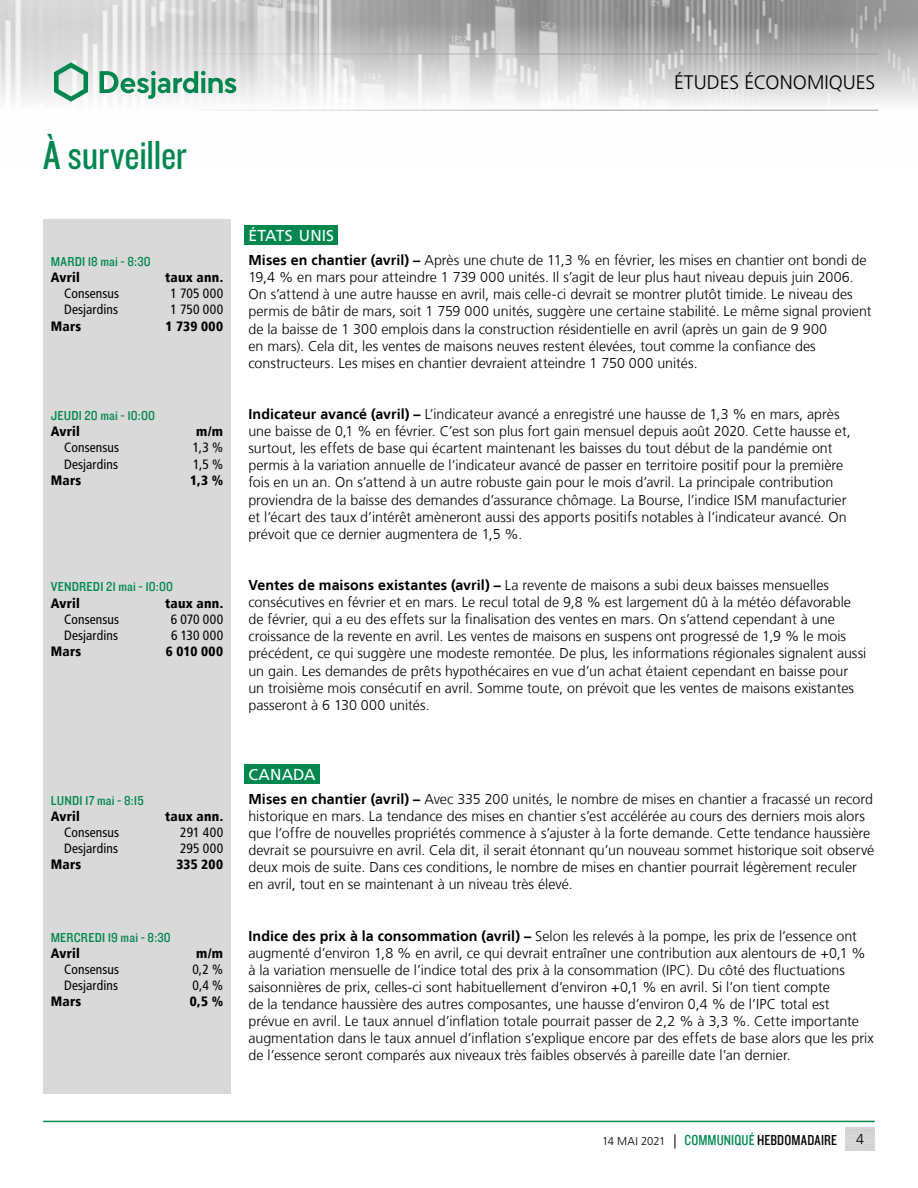
<style>
.page{position:relative;width:918px;height:1188px;background:#fff}
.page>*{position:absolute;margin:0;border:0;box-sizing:border-box;transform-origin:0 0}
.t1{font:42px "Knockout 29 Junior Ltweight";letter-spacing:-.005em;color:#00874e}
.t2{font:300 19.5px "Frutiger LT";color:#000}
.t3{font:15.75px "Frutiger LT";letter-spacing:.01em;color:#fff}
.t4{font:15px "Knockout 29 Junior Ltweight";letter-spacing:.005em;color:#000}
.t5{font:300 14.25px/17.1px "Frutiger LT";color:#000}
.t6{font:condensed 13.5px "Frutiger LT";letter-spacing:.01em;color:#000}
.t7{font:900 condensed 13.5px "Frutiger LT";letter-spacing:.025em;color:#000}
.t8{font:13.5px "Knockout 30 Junior Welterwt";letter-spacing:.015em;color:#00874e}
.s1{font-weight:700}
.s2{font-family:"Frutiger LT";font-weight:300;font-size:11.25px}
.s3{font-family:"Frutiger LT";font-weight:300;font-size:14.25px}
.s4{color:#00874e}
</style>
<div class="page">
<img style="left:0;top:0;width:918px;height:110px">
<hr style="left:0;top:54px;width:878px;height:1px;background:#9d9d9c">
<hr style="left:0;top:110px;width:878px;height:1px;background:#9d9d9c">
<svg style="left:54px;top:62px;width:34px;height:40px"></svg>
<svg style="left:100px;top:71px;width:136px;height:28px"></svg>
<hr style="left:43px;top:1121px;width:832px;height:1px;background:#00874e">
<div style="left:43px;top:219px;width:188px;height:875px;background:#d9d9d9"></div>
<div style="left:244px;top:225px;width:94px;height:20px;background:#00874e"></div>
<div style="left:244px;top:764px;width:76px;height:20px;background:#00874e"></div>
<h1 class="t1" style="left:43px;top:128px;width:145px">À surveiller</h1>
<p class="t8" style="left:51px;top:252px;width:102px">MARDI 18 mai - 8:30</p>
<p class="t7" style="left:51px;top:269px;width:31px">Avril</p>
<p class="t7" style="left:165px;top:269px;width:60px">taux ann.</p>
<p class="t6" style="left:64px;top:286px;width:57px">Consensus</p>
<p class="t6" style="left:170px;top:286px;width:54px">1 705 000</p>
<p class="t6" style="left:64px;top:302px;width:55px">Desjardins</p>
<p class="t6" style="left:170px;top:302px;width:54px">1 750 000</p>
<p class="t7" style="left:51px;top:318px;width:32px">Mars</p>
<p class="t7" style="left:166px;top:318px;width:59px">1 739 000</p>
<p class="t8" style="left:51px;top:406px;width:106px">JEUDI 20 mai - 10:00</p>
<p class="t7" style="left:51px;top:423px;width:31px">Avril</p>
<p class="t7" style="left:196px;top:423px;width:28px">m/m</p>
<p class="t6" style="left:64px;top:440px;width:57px">Consensus</p>
<p class="t6" style="left:193px;top:440px;width:32px">1,3 %</p>
<p class="t6" style="left:64px;top:456px;width:55px">Desjardins</p>
<p class="t6" style="left:193px;top:456px;width:32px">1,5 %</p>
<p class="t7" style="left:51px;top:472px;width:32px">Mars</p>
<p class="t7" style="left:190px;top:472px;width:34px">1,3 %</p>
<p class="t8" style="left:51px;top:578px;width:124px">VENDREDI 21 mai - 10:00</p>
<p class="t7" style="left:51px;top:595px;width:31px">Avril</p>
<p class="t7" style="left:165px;top:595px;width:60px">taux ann.</p>
<p class="t6" style="left:64px;top:611px;width:57px">Consensus</p>
<p class="t6" style="left:171px;top:611px;width:54px">6 070 000</p>
<p class="t6" style="left:64px;top:628px;width:55px">Desjardins</p>
<p class="t6" style="left:171px;top:628px;width:54px">6 130 000</p>
<p class="t7" style="left:51px;top:643px;width:32px">Mars</p>
<p class="t7" style="left:166px;top:643px;width:59px">6 010 000</p>
<p class="t8" style="left:51px;top:791px;width:94px">LUNDI 17 mai - 8:15</p>
<p class="t7" style="left:51px;top:808px;width:31px">Avril</p>
<p class="t7" style="left:165px;top:808px;width:60px">taux ann.</p>
<p class="t6" style="left:64px;top:824px;width:57px">Consensus</p>
<p class="t6" style="left:180px;top:824px;width:44px">291 400</p>
<p class="t6" style="left:64px;top:841px;width:55px">Desjardins</p>
<p class="t6" style="left:180px;top:841px;width:45px">295 000</p>
<p class="t7" style="left:51px;top:857px;width:32px">Mars</p>
<p class="t7" style="left:176px;top:857px;width:48px">335 200</p>
<p class="t8" style="left:51px;top:928px;width:122px">MERCREDI 19 mai - 8:30</p>
<p class="t7" style="left:51px;top:945px;width:31px">Avril</p>
<p class="t7" style="left:196px;top:945px;width:28px">m/m</p>
<p class="t6" style="left:64px;top:961px;width:57px">Consensus</p>
<p class="t6" style="left:192px;top:961px;width:32px">0,2 %</p>
<p class="t6" style="left:64px;top:978px;width:55px">Desjardins</p>
<p class="t6" style="left:193px;top:978px;width:32px">0,4 %</p>
<p class="t7" style="left:51px;top:994px;width:32px">Mars</p>
<p class="t7" style="left:190px;top:994px;width:35px">0,5 %</p>
<h2 class="t2" style="left:674px;top:72px;width:203px">ÉTUDES ÉCONOMIQUES</h2>
<p class="t3" style="left:248px;top:227px;width:87px">ÉTATS UNIS</p>
<p class="t5" style="left:248px;top:252px;width:625px"><span class="s1">Mises en chantier (avril) –</span> Après une chute de 11,3 % en février, les mises en chantier ont bondi de 19,4 % en mars pour atteindre 1 739 000 unités. Il s’agit de leur plus haut niveau depuis juin 2006.<br>On s’attend à une autre hausse en avril, mais celle-ci devrait se montrer plutôt timide. Le niveau des permis de bâtir de mars, soit 1 759 000 unités, suggère une certaine stabilité. Le même signal provient de la baisse de 1 300 emplois dans la construction résidentielle en avril (après un gain de 9 900<br>en mars). Cela dit, les ventes de maisons neuves restent élevées, tout comme la confiance des</p>
<p class="t5" style="left:248px;top:355px;width:451px">constructeurs. Les mises en chantier devraient atteindre 1 750 000 unités.</p>
<p class="t5" style="left:248px;top:406px;width:604px"><span class="s1">Indicateur avancé (avril) –</span> L’indicateur avancé a enregistré une hausse de 1,3 % en mars, après une baisse de 0,1 % en février. C’est son plus fort gain mensuel depuis août 2020. Cette hausse et, surtout, les effets de base qui écartent maintenant les baisses du tout début de la pandémie ont</p>
<p class="t5" style="left:248px;top:457px;width:596px">permis à la variation annuelle de l’indicateur avancé de passer en territoire positif pour la première</p>
<p class="t5" style="left:248px;top:474px;width:600px">fois en un an. On s’attend à un autre robuste gain pour le mois d’avril. La principale contribution proviendra de la baisse des demandes d’assurance chômage. La Bourse, l’indice ISM manufacturier et l’écart des taux d’intérêt amèneront aussi des apports positifs notables à l’indicateur avancé. On prévoit que ce dernier augmentera de 1,5 %.</p>
<p class="t5" style="left:248px;top:577px;width:604px"><span class="s1">Ventes de maisons existantes (avril) –</span> La revente de maisons a subi deux baisses mensuelles consécutives en février et en mars. Le recul total de 9,8 % est largement dû à la météo défavorable de février, qui a eu des effets sur la finalisation des ventes en mars. On s’attend cependant à une croissance de la revente en avril. Les ventes de maisons en suspens ont progressé de 1,9 % le mois</p>
<p class="t5" style="left:248px;top:645px;width:619px">précédent, ce qui suggère une modeste remontée. De plus, les informations régionales signalent aussi</p>
<p class="t5" style="left:248px;top:662px;width:607px">un gain. Les demandes de prêts hypothécaires en vue d’un achat étaient cependant en baisse pour un troisième mois consécutif en avril. Somme toute, on prévoit que les ventes de maisons existantes</p>
<p class="t5" style="left:248px;top:697px;width:183px">passeront à 6 130 000 unités.</p>
<p class="t3" style="left:248px;top:765px;width:69px">CANADA</p>
<p class="t5" style="left:248px;top:791px;width:626px"><span class="s1">Mises en chantier (avril) –</span> Avec 335 200 unités, le nombre de mises en chantier a fracassé un record</p>
<p class="t5" style="left:248px;top:808px;width:623px">historique en mars. La tendance des mises en chantier s’est accélérée au cours des derniers mois alors que l’offre de nouvelles propriétés commence à s’ajuster à la forte demande. Cette tendance haussière</p>
<p class="t5" style="left:248px;top:842px;width:627px">devrait se poursuivre en avril. Cela dit, il serait étonnant qu’un nouveau sommet historique soit observé deux mois de suite. Dans ces conditions, le nombre de mises en chantier pourrait légèrement reculer</p>
<p class="t5" style="left:248px;top:876px;width:326px">en avril, tout en se maintenant à un niveau très élevé.</p>
<p class="t5" style="left:248px;top:927px;width:627px"><span class="s1">Indice des prix à la consommation (avril) –</span> Selon les relevés à la pompe, les prix de l’essence ont augmenté d’environ 1,8 % en avril, ce qui devrait entraîner une contribution aux alentours de +0,1 % à la variation mensuelle de l’indice total des prix à la consommation (IPC). Du côté des fluctuations saisonnières de prix, celles-ci sont habituellement d’environ +0,1 % en avril. Si l’on tient compte<br>de la tendance haussière des autres composantes, une hausse d’environ 0,4 % de l’IPC total est prévue en avril. Le taux annuel d’inflation totale pourrait passer de 2,2 % à 3,3 %. Cette importante augmentation dans le taux annuel d’inflation s’explique encore par des effets de base alors que les prix de l’essence seront comparés aux niveaux très faibles observés à pareille date l’an dernier.</p>
<p class="t4" style="left:602px;top:1130px;width:237px"><span class="s2">14 MAI 2021</span> <span class="s3">|</span> <span class="s4">COMMUNIQUÉ</span> HEBDOMADAIRE</p>
<p class="t5" style="left:856px;top:1131px;width:9px">4</p>
</div>
